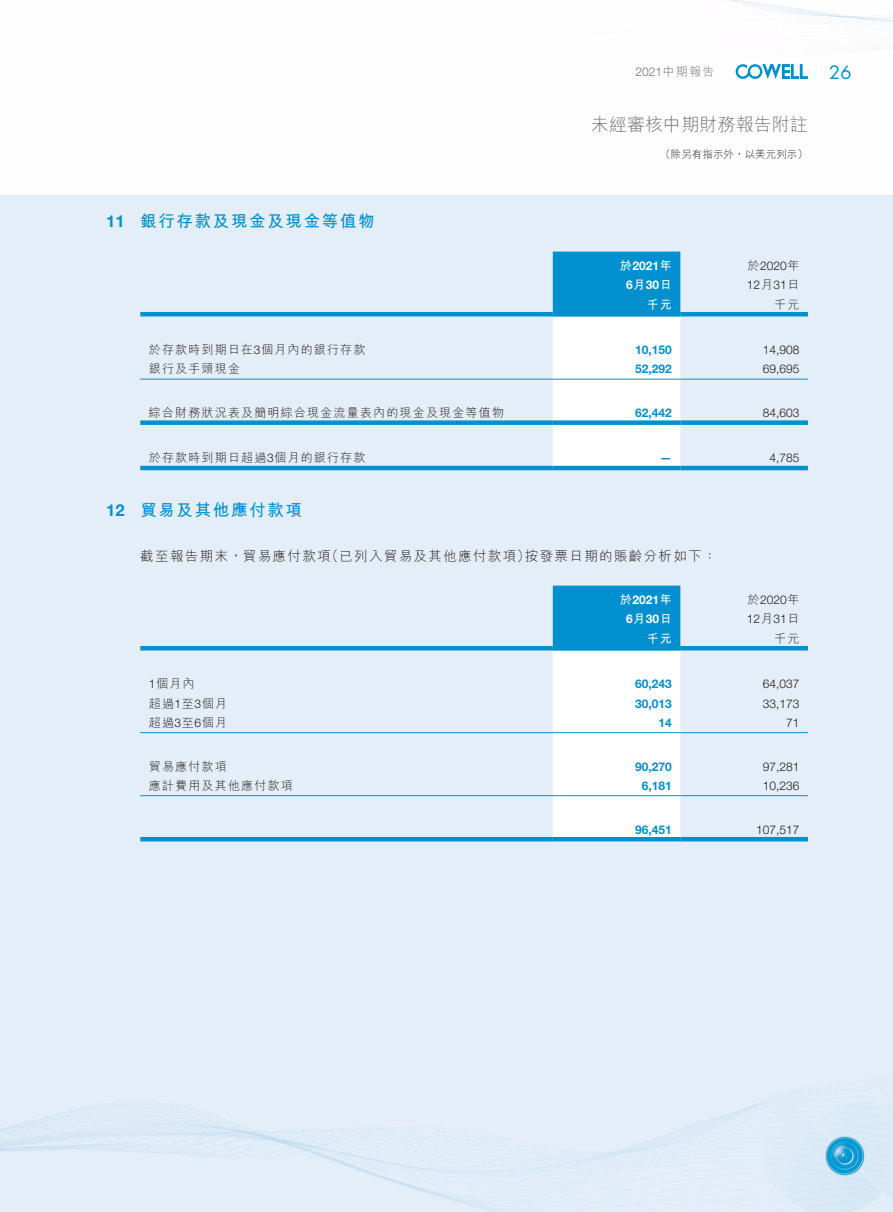
<style>
.page{position:relative;width:893px;height:1212px;background:#fff}
.page>*{position:absolute;margin:0;border:0;box-sizing:border-box;transform-origin:0 0}
.t1{font:300 18px "M Hei HK";letter-spacing:.005em;color:#727272}
.t2{font:18px "Futura Std";color:#0090cf}
.t3{font:700 16.5px "M Hei HK";letter-spacing:.1em;color:#0090cf}
.t4{font:700 16.5px "Helvetica Neue LT Std";color:#0090cf}
.t5{font:300 13.5px "M Hei HK";letter-spacing:.1em;color:#231916}
.t6{font:300 12px "M Hei HK";letter-spacing:.1em;color:#231916}
.t7{font:300 12px/19.5px "Helvetica Neue LT Std";color:#231916}
.t8{font:700 12px "Helvetica Neue LT Std";color:#0090cf}
.t9{font:700 12px/19.5px "Helvetica Neue LT Std";color:#fff;text-align:center}
.t10{font:300 12px "Helvetica Neue LT Std";color:#727272}
.t11{font:700 12px "M Hei HK";color:#fff}
.t12{font:300 10.5px "M Hei HK";letter-spacing:.005em;color:#231916}
.s1{font-family:"M Hei HK"}
.s2{font-family:"Helvetica Neue LT Std"}
</style>
<div class="page">
<img style="left:0;top:0;width:893px;height:1212px">
<svg style="left:736px;top:64px;width:72px;height:15px"></svg>
<svg style="left:553px;top:252px;width:127px;height:214px"></svg>
<hr style="left:140px;top:312px;width:413px;height:4px;background:#0090cf">
<hr style="left:553px;top:312px;width:127px;height:4px;background:#0090cf">
<hr style="left:680px;top:312px;width:128px;height:4px;background:#0090cf">
<hr style="left:140px;top:379px;width:413px;height:1px;background:#0090cf">
<hr style="left:553px;top:379px;width:127px;height:1px;background:#0090cf">
<hr style="left:680px;top:379px;width:128px;height:1px;background:#0090cf">
<div style="left:140px;top:420px;width:413px;height:5px;background:#0090cf"></div>
<div style="left:553px;top:420px;width:127px;height:5px;background:#0090cf"></div>
<div style="left:680px;top:420px;width:128px;height:5px;background:#0090cf"></div>
<hr style="left:140px;top:466px;width:413px;height:4px;background:#0090cf">
<hr style="left:553px;top:466px;width:127px;height:4px;background:#0090cf">
<hr style="left:680px;top:466px;width:128px;height:4px;background:#0090cf">
<svg style="left:553px;top:586px;width:127px;height:251px"></svg>
<hr style="left:140px;top:646px;width:413px;height:4px;background:#0090cf">
<hr style="left:553px;top:646px;width:127px;height:4px;background:#0090cf">
<hr style="left:680px;top:646px;width:128px;height:4px;background:#0090cf">
<hr style="left:140px;top:732px;width:413px;height:1px;background:#0090cf">
<hr style="left:553px;top:732px;width:127px;height:1px;background:#0090cf">
<hr style="left:680px;top:732px;width:128px;height:1px;background:#0090cf">
<hr style="left:140px;top:795px;width:413px;height:1px;background:#0090cf">
<hr style="left:553px;top:795px;width:127px;height:1px;background:#0090cf">
<hr style="left:680px;top:795px;width:128px;height:1px;background:#0090cf">
<hr style="left:140px;top:837px;width:413px;height:4px;background:#0090cf">
<hr style="left:553px;top:837px;width:127px;height:4px;background:#0090cf">
<hr style="left:680px;top:837px;width:128px;height:4px;background:#0090cf">
<p class="t10" style="left:635px;top:65px;width:80px">2021<span class="s1">中期報告</span></p>
<h1 class="t1" style="left:591px;top:115px;width:218px">未經審核中期財務報告附註</h1>
<p class="t12" style="left:660px;top:149px;width:149px">（除另有指示外，以美元列示(</p>
<h2 class="t4" style="left:106px;top:211px;width:20px">11</h2>
<h2 class="t4" style="left:106px;top:500px;width:20px">12</h2>
<h2 class="t3" style="left:140px;top:209px;width:236px">銀行存款及現金及現金等值物</h2>
<p class="t9" style="left:620px;top:255px;width:53px"><span class="s1">於</span>2021<span class="s1">年<br></span>6<span class="s1">月</span>30<span class="s1">日</span></p>
<p class="t7" style="left:747px;top:255px;width:54px"><span class="s1">於</span>2020<span class="s1">年<br></span>12<span class="s1">月</span>31<span class="s1">日</span></p>
<p class="t6" style="left:774px;top:298px;width:27px">千元</p>
<p class="t11" style="left:647px;top:295px;width:27px">千元</p>
<p class="t6" style="left:149px;top:343px;width:218px">於存款時到期日在<span class="s2">3</span>個月內的銀行存款</p>
<p class="t8" style="left:635px;top:342px;width:38px">10,150</p>
<p class="t7" style="left:763px;top:340px;width:38px">14,908</p>
<p class="t6" style="left:149px;top:363px;width:93px">銀行及手頭現金</p>
<p class="t8" style="left:635px;top:362px;width:38px">52,292</p>
<p class="t7" style="left:763px;top:359px;width:38px">69,695</p>
<p class="t6" style="left:149px;top:406px;width:357px">綜合財務狀況表及簡明綜合現金流量表內的現金及現金等值物</p>
<p class="t8" style="left:635px;top:405px;width:38px">62,442</p>
<p class="t7" style="left:763px;top:403px;width:38px">84,603</p>
<p class="t6" style="left:149px;top:452px;width:218px">於存款時到期日超過<span class="s2">3</span>個月的銀行存款</p>
<h2 class="t3" style="left:140px;top:498px;width:163px">貿易及其他應付款項</h2>
<p class="t8" style="left:660px;top:451px;width:13px">—</p>
<p class="t7" style="left:769px;top:448px;width:32px">4,785</p>
<p class="t5" style="left:140px;top:549px;width:192px">截至報告期末，貿易應付款項</p>
<p class="t5" style="left:325px;top:549px;width:207px">（已列入貿易及其他應付款項）</p>
<p class="t5" style="left:525px;top:549px;width:193px">按發票日期的賬齡分析如下：</p>
<p class="t9" style="left:620px;top:589px;width:53px"><span class="s1">於</span>2021<span class="s1">年<br></span>6<span class="s1">月</span>30<span class="s1">日</span></p>
<p class="t7" style="left:747px;top:589px;width:54px"><span class="s1">於</span>2020<span class="s1">年<br></span>12<span class="s1">月</span>31<span class="s1">日</span></p>
<p class="t6" style="left:774px;top:632px;width:27px">千元</p>
<p class="t11" style="left:647px;top:629px;width:27px">千元</p>
<p class="t6" style="left:149px;top:677px;width:47px"><span class="s2">1</span>個月內</p>
<p class="t8" style="left:635px;top:676px;width:38px">60,243</p>
<p class="t7" style="left:763px;top:674px;width:38px">64,037</p>
<p class="t6" style="left:149px;top:697px;width:80px">超過<span class="s2">1</span>至<span class="s2">3</span>個月</p>
<p class="t8" style="left:635px;top:696px;width:38px">30,013</p>
<p class="t7" style="left:763px;top:693px;width:38px">33,173</p>
<p class="t6" style="left:149px;top:716px;width:80px">超過<span class="s2">3</span>至<span class="s2">6</span>個月</p>
<p class="t8" style="left:658px;top:715px;width:15px">14</p>
<p class="t7" style="left:786px;top:713px;width:15px">71</p>
<p class="t6" style="left:149px;top:760px;width:79px">貿易應付款項</p>
<p class="t8" style="left:635px;top:759px;width:38px">90,270</p>
<p class="t7" style="left:763px;top:756px;width:38px">97,281</p>
<p class="t6" style="left:149px;top:779px;width:145px">應計費用及其他應付款項</p>
<p class="t8" style="left:642px;top:778px;width:32px">6,181</p>
<p class="t7" style="left:763px;top:776px;width:38px">10,236</p>
<p class="t8" style="left:635px;top:822px;width:38px">96,451</p>
<p class="t7" style="left:756px;top:819px;width:45px">107,517</p>
<h1 class="t2" style="left:829px;top:61px;width:24px">26</h1>
</div>
